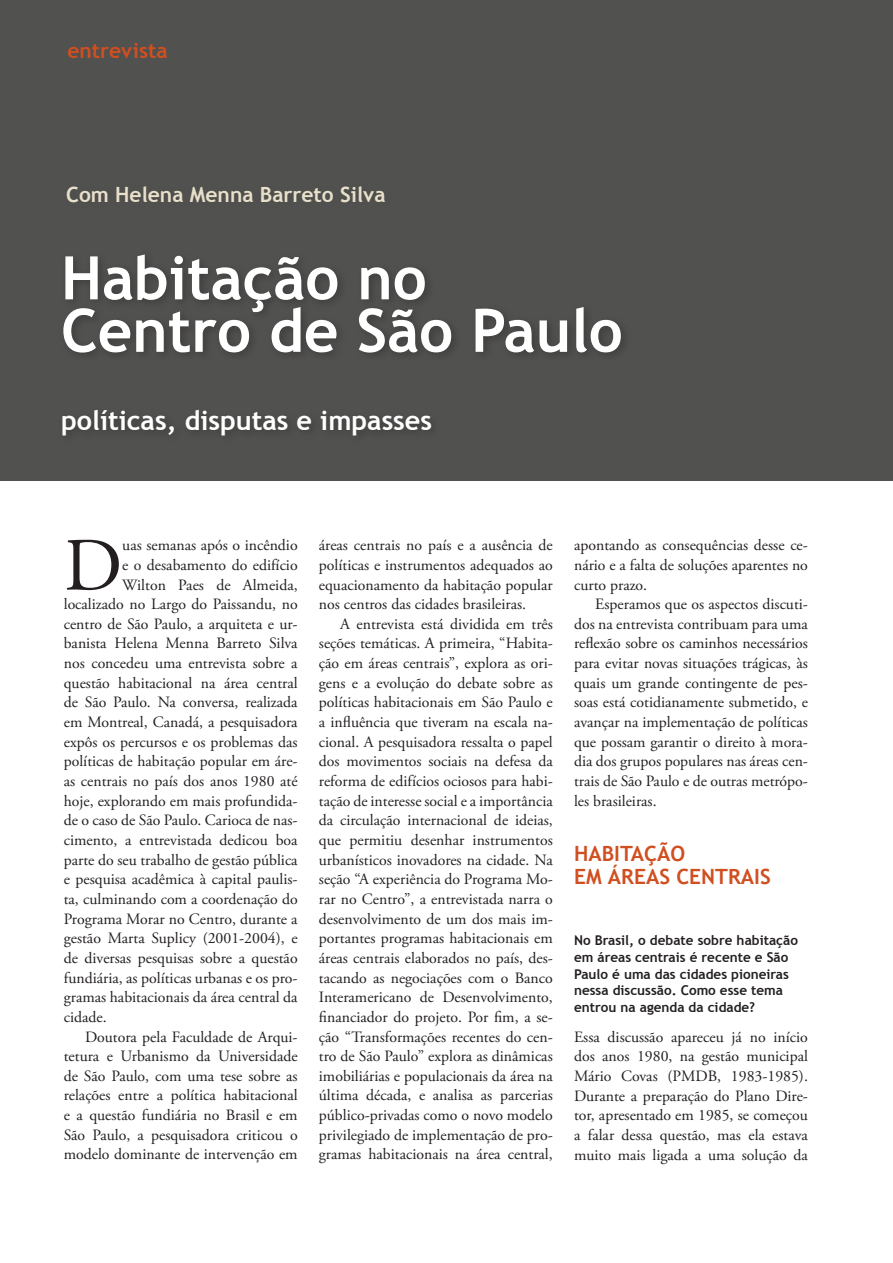
<style>
.page{position:relative;width:893px;height:1263px;background:#fff}
.page>*{position:absolute;margin:0;border:0;box-sizing:border-box;transform-origin:0 0}
.paragrafo_simples{font:75px "Adobe Garamond Pro";color:#231f20}
.topo_tabela{font:700 60px/52.5px "Trebuchet MS";color:#fff}
.topo_tabela-2{font:700 27px "Trebuchet MS";color:#fff}
.subtitulo_artigo_CA{font:700 21px/22.5px "Trebuchet MS";color:#d04f20}
.autor{font:700 21px "Trebuchet MS";color:#e8e0cb}
.paragrafo_simples-2{font:15.75px/19.6px "Adobe Garamond Pro";color:#231f20;text-align:justify}
.pergunta2{font:700 13.5px/16.8px "Trebuchet MS";color:#231f20}
</style>
<div class="page">
<div style="left:0;top:0;width:893px;height:480px;background:#51514f"></div>
<div style="left:57px;top:250px;width:575px;height:196px;background:#231f20;opacity:.4"></div>
<p class="subtitulo_artigo_CA" style="left:67px;top:39px;width:102px">entrevista</p>
<p class="autor" style="left:66px;top:181px;width:321px">Com Helena Menna Barreto Silva</p>
<p class="topo_tabela" style="left:61px;top:252px;width:563px">Habitação no<br>Centro de São Paulo</p>
<p class="topo_tabela-2" style="left:61px;top:403px;width:373px">políticas, disputas e impasses</p>
<p class="paragrafo_simples" style="left:64px;top:521px;width:60px">D</p>
<p class="paragrafo_simples-2" style="left:122px;top:536px;width:177px">uas semanas após o incêndio</p>
<p class="paragrafo_simples-2" style="left:122px;top:556px;width:177px">e o desabamento do edifício</p>
<p class="paragrafo_simples-2" style="left:122px;top:575px;width:177px">Wilton Paes de Almeida,</p>
<p class="paragrafo_simples-2" style="left:64px;top:595px;width:235px">localizado no Largo do Paissandu, no</p>
<p class="paragrafo_simples-2" style="left:64px;top:614px;width:235px">centro de São Paulo, a arquiteta e ur-</p>
<p class="paragrafo_simples-2" style="left:64px;top:634px;width:235px">banista Helena Menna Barreto Silva</p>
<p class="paragrafo_simples-2" style="left:64px;top:654px;width:235px">nos concedeu uma entrevista sobre a</p>
<p class="paragrafo_simples-2" style="left:64px;top:673px;width:235px">questão habitacional na área central</p>
<p class="paragrafo_simples-2" style="left:64px;top:693px;width:235px">de São Paulo. Na conversa, realizada</p>
<p class="paragrafo_simples-2" style="left:64px;top:713px;width:235px">em Montreal, Canadá, a pesquisadora</p>
<p class="paragrafo_simples-2" style="left:64px;top:732px;width:235px">expôs os percursos e os problemas das</p>
<p class="paragrafo_simples-2" style="left:64px;top:752px;width:235px">políticas de habitação popular em áre-</p>
<p class="paragrafo_simples-2" style="left:64px;top:772px;width:235px">as centrais no país dos anos 1980 até</p>
<p class="paragrafo_simples-2" style="left:64px;top:791px;width:235px">hoje, explorando em mais profundida-</p>
<p class="paragrafo_simples-2" style="left:64px;top:811px;width:235px">de o caso de São Paulo. Carioca de nas-</p>
<p class="paragrafo_simples-2" style="left:64px;top:831px;width:235px">cimento, a entrevistada dedicou boa</p>
<p class="paragrafo_simples-2" style="left:64px;top:850px;width:235px">parte do seu trabalho de gestão pública</p>
<p class="paragrafo_simples-2" style="left:64px;top:870px;width:235px">e pesquisa acadêmica à capital paulis-</p>
<p class="paragrafo_simples-2" style="left:64px;top:890px;width:235px">ta, culminando com a coordenação do</p>
<p class="paragrafo_simples-2" style="left:64px;top:909px;width:235px">Programa Morar no Centro, durante a</p>
<p class="paragrafo_simples-2" style="left:64px;top:929px;width:235px">gestão Marta Suplicy (2001-2004), e</p>
<p class="paragrafo_simples-2" style="left:64px;top:949px;width:235px">de diversas pesquisas sobre a questão</p>
<p class="paragrafo_simples-2" style="left:64px;top:968px;width:235px">fundiária, as políticas urbanas e os pro-</p>
<p class="paragrafo_simples-2" style="left:64px;top:988px;width:235px">gramas habitacionais da área central da</p>
<p class="paragrafo_simples-2" style="left:64px;top:1007px;width:44px">cidade.</p>
<p class="paragrafo_simples-2" style="left:64px;top:1027px;width:235px;text-indent:21px">Doutora pela Faculdade de Arqui&shy;tetura e Urbanismo da Universidade de São Paulo, com uma tese sobre as relações entre a política habitacional e a questão fundiária no Brasil e em São Paulo, a pesquisadora criticou o modelo dominante de intervenção em</p>
<p class="paragrafo_simples-2" style="left:319px;top:536px;width:235px">áreas centrais no país e a ausência de políticas e instrumentos adequados ao equacionamento da habitação popular nos centros das cidades brasileiras.</p>
<p class="paragrafo_simples-2" style="left:319px;top:614px;width:235px;text-indent:21px">A entrevista está dividida em três seções temáticas. A primeira, “Habita&shy;ção em áreas centrais”, explora as ori&shy;gens e a evolução do debate sobre as políticas habitacionais em São Paulo e a influência que tiveram na escala na&shy;cional. A pesquisadora ressalta o papel dos movimentos sociais na defesa da reforma de edifícios ociosos para habi&shy;tação de interesse social e a importância da circulação internacional de ideias, que permitiu desenhar instrumentos urbanísticos inovadores na cidade. Na seção “A experiência do Programa Mo&shy;rar no Centro”, a entrevistada narra o desenvolvimento de um dos mais im&shy;portantes programas habitacionais em áreas centrais elaborados no país, des&shy;tacando as negociações com o Banco Interamericano de Desenvolvimento, financiador do projeto. Por fim, a se&shy;ção “Transformações recentes do cen&shy;tro de São Paulo” explora as dinâmicas imobiliárias e populacionais da área na última década, e analisa as parcerias público-privadas como o novo modelo privilegiado de implementação de pro&shy;gramas habitacionais na área central,</p>
<p class="paragrafo_simples-2" style="left:574px;top:536px;width:235px">apontando as consequências desse ce&shy;nário e a falta de soluções aparentes no curto prazo.</p>
<p class="paragrafo_simples-2" style="left:574px;top:595px;width:235px;text-indent:21px">Esperamos que os aspectos discuti&shy;dos na entrevista contribuam para uma reflexão sobre os caminhos necessários para evitar novas situações trágicas, às quais um grande contingente de pes&shy;soas está cotidianamente submetido, e avançar na implementação de políticas que possam garantir o direito à mora&shy;dia dos grupos populares nas áreas cen&shy;trais de São Paulo e de outras metrópo&shy;les brasileiras.</p>
<p class="subtitulo_artigo_CA" style="left:574px;top:842px;width:198px">HABITAÇÃO<br>EM ÁREAS CENTRAIS</p>
<p class="pergunta2" style="left:574px;top:931px;width:225px">No Brasil, o debate sobre habitação em áreas centrais é recente e São<br>Paulo é uma das cidades pioneiras nessa discussão. Como esse tema entrou na agenda da cidade?</p>
<p class="paragrafo_simples-2" style="left:574px;top:1027px;width:235px">Essa discussão apareceu já no início dos anos 1980, na gestão municipal Mário Covas (PMDB, 1983-1985).<br>Durante a preparação do Plano Dire&shy;tor, apresentado em 1985, se começou a falar dessa questão, mas ela estava muito mais ligada a uma solução da</p>
</div>
